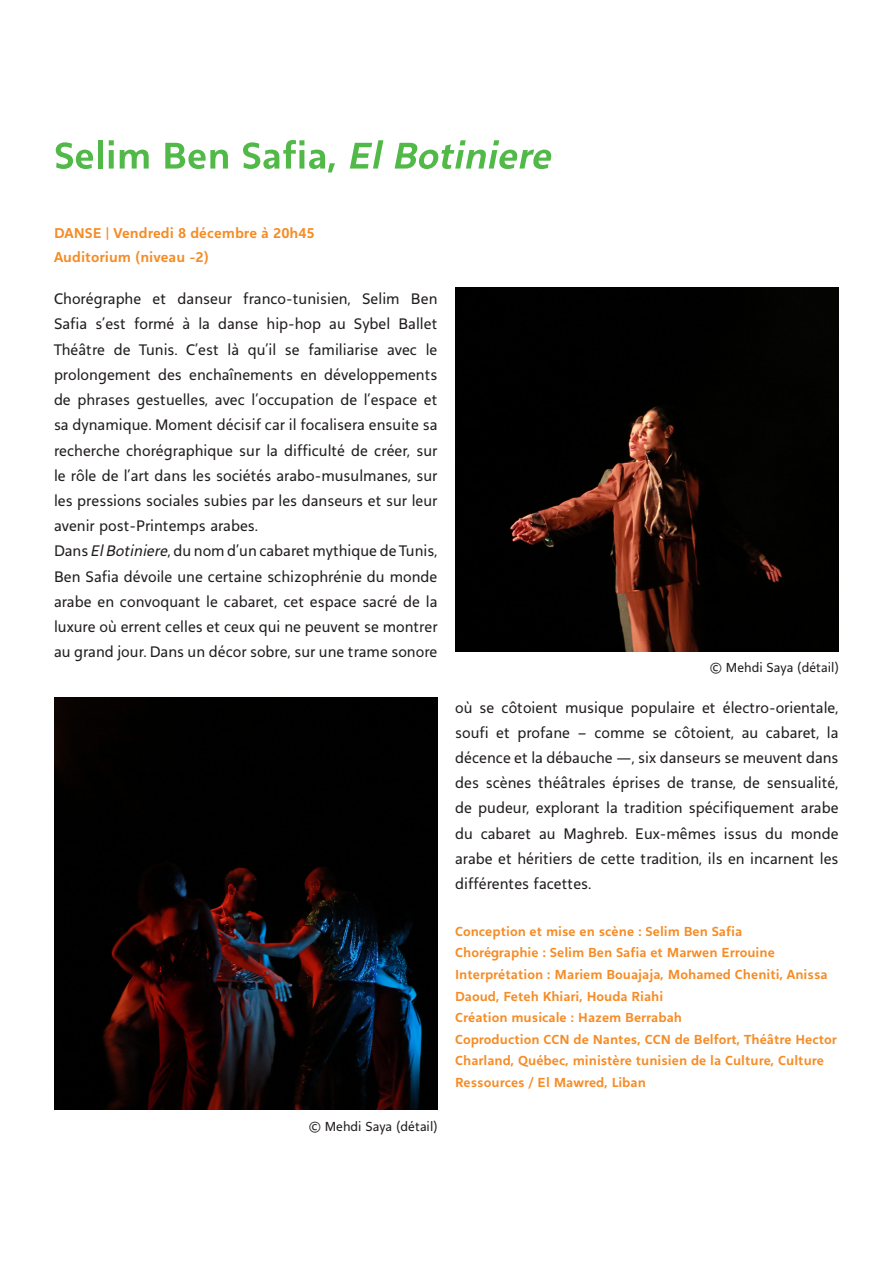
<style>
.page{position:relative;width:893px;height:1263px;background:#fff}
.page>*{position:absolute;margin:0;border:0;box-sizing:border-box;transform-origin:0 0}
.TITRE{font:700 51px "Mondara Sans";color:#51b948}
.t1{font:21px/25.2px "Mondara Sans";color:#231f20;text-align:justify}
.t2{font:700 19.5px "Mondara Sans";color:#f68c26}
.t3{font:700 18px/21.6px "Mondara Sans";color:#f68c26}
.t4{font:18px "Mondara Sans";color:#231f20}
.s1{font-style:italic}
</style>
<div class="page">
<img style="left:455px;top:287px;width:384px;height:365px">
<img style="left:54px;top:697px;width:383px;height:413px">
<p class="TITRE" style="left:54px;top:129px;width:500px">Selim Ben Safia, <span class="s1">El Botiniere</span></p>
<p class="t2" style="left:54px;top:223px;width:262px">DANSE | Vendredi 8 décembre à 20h45</p>
<p class="t2" style="left:54px;top:247px;width:156px">Auditorium (niveau -2)</p>
<p class="t1" style="left:54px;top:287px;width:385px">Chorégraphe et danseur franco-tunisien, Selim Ben Safia s’est formé à la danse hip-hop au Sybel Ballet Théâtre de Tunis. C’est là qu’il se familiarise avec le prolongement des enchaînements en développements de phrases gestuelles, avec l’occupation de l’espace et sa dynamique. Moment décisif car il focalisera ensuite sa recherche chorégraphique sur la difficulté de créer, sur le rôle de l’art dans les sociétés arabo-musulmanes, sur les pressions sociales subies par les danseurs et sur leur avenir post-Printemps arabes.</p>
<p class="t1" style="left:54px;top:539px;width:385px">Dans <span class="s1">El Botiniere</span>, du nom d’un cabaret mythique de Tunis, Ben Safia dévoile une certaine schizophrénie du monde arabe en convoquant le cabaret, cet espace sacré de la luxure où errent celles et ceux qui ne peuvent se montrer au grand jour. Dans un décor sobre, sur une trame sonore</p>
<p class="t4" style="left:308px;top:1116px;width:131px">© Mehdi Saya (détail)</p>
<p class="t4" style="left:709px;top:658px;width:131px">© Mehdi Saya (détail)</p>
<p class="t1" style="left:455px;top:695px;width:385px">où se côtoient musique populaire et électro-orientale, soufi et profane – comme se côtoient, au cabaret, la décence et la débauche —, six danseurs se meuvent dans des scènes théâtrales éprises de transe, de sensualité, de pudeur, explorant la tradition spécifiquement arabe du cabaret au Maghreb. Eux-mêmes issus du monde arabe et héritiers de cette tradition, ils en incarnent les différentes facettes.</p>
<p class="t3" style="left:455px;top:921px;width:289px">Conception et mise en scène : Selim Ben Safia</p>
<p class="t3" style="left:455px;top:943px;width:374px">Chorégraphie : Selim Ben Safia et Marwen Errouine<br>Interprétation : Mariem Bouajaja, Mohamed Cheniti, Anissa<br>Daoud, Feteh Khiari, Houda Riahi</p>
<p class="t3" style="left:455px;top:1007px;width:228px">Création musicale : Hazem Berrabah</p>
<p class="t3" style="left:455px;top:1029px;width:383px">Coproduction CCN de Nantes, CCN de Belfort, Théâtre Hector<br>Charland, Québec, ministère tunisien de la Culture, Culture<br>Ressources / El Mawred, Liban</p>
</div>
